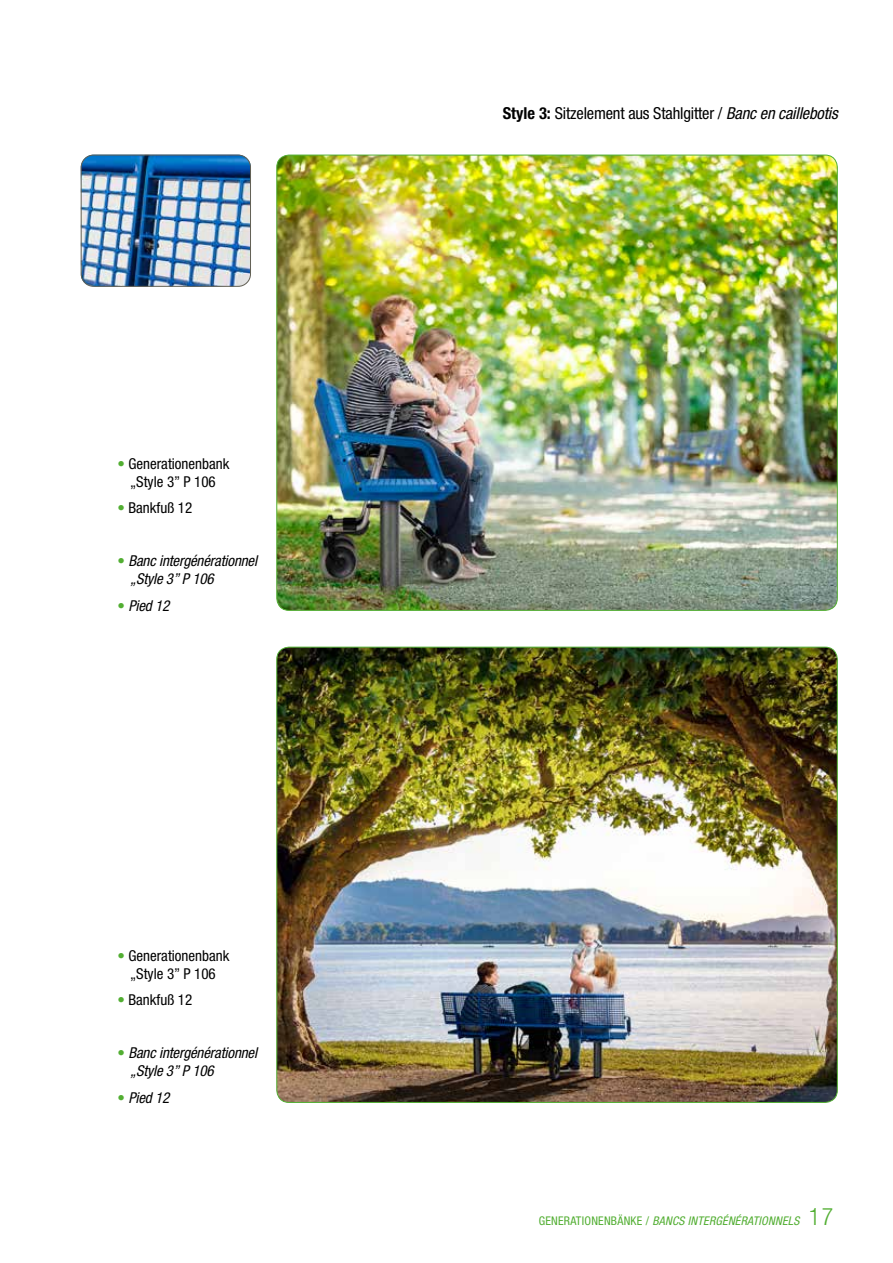
<style>
.page{position:relative;width:893px;height:1263px;background:#fff}
.page>*{position:absolute;margin:0;border:0;box-sizing:border-box;transform-origin:0 0}
.t1{font:condensed 16.5px "Helvetica Neue";letter-spacing:-.01em;color:#000}
.t2{font:italic condensed 15px/18px "Helvetica Neue";letter-spacing:-.01em;color:#000}
.t3{font:condensed 15px/18px "Helvetica Neue";color:#000;text-align:center}
.t4{font:italic condensed 12px "Helvetica Neue";letter-spacing:.02em;color:#52ae32}
.s1{font-weight:700;color:#52ae32}
.s2{font-weight:700;font-style:normal;color:#52ae32}
.s3{font-weight:700}
.s4{font-style:italic}
.s5{font-style:normal}
.s6{font-weight:300;font-style:normal;font-size:24px}
</style>
<div class="page">
<img style="left:277px;top:155px;width:559px;height:454px">
<img style="left:278px;top:647px;width:558px;height:454px">
<img style="left:81px;top:155px;width:170px;height:132px">
<div style="left:81px;top:155px;width:170px;height:132px;border:1px solid #636155;border-radius:12px"></div>
<p class="t3" style="left:117px;top:454px;width:114px"><span class="s1">•</span> Generationenbank „Style 3” P 106</p>
<p class="t3" style="left:117px;top:499px;width:76px"><span class="s1">•</span> Bankfuß 12</p>
<p class="t2" style="left:130px;top:552px;width:129px;text-indent:-13px"><span class="s2">•</span> Banc intergénérationnel „Style 3” P 106</p>
<p class="t2" style="left:117px;top:596px;width:54px"><span class="s2">•</span> Pied 12</p>
<p class="t3" style="left:117px;top:946px;width:114px"><span class="s1">•</span> Generationenbank „Style 3” P 106</p>
<p class="t3" style="left:117px;top:991px;width:76px"><span class="s1">•</span> Bankfuß 12</p>
<p class="t2" style="left:130px;top:1044px;width:129px;text-indent:-13px"><span class="s2">•</span> Banc intergénérationnel „Style 3” P 106</p>
<p class="t2" style="left:117px;top:1088px;width:54px"><span class="s2">•</span> Pied 12</p>
<p class="t1" style="left:503px;top:104px;width:336px"><span class="s3">Style 3:</span> Sitzelement aus Stahlgitter / <span class="s4">Banc en caillebotis</span></p>
<p class="t4" style="left:539px;top:1213px;width:296px"><span class="s5">GENERATIONENBÄNKE /</span> BANCS INTERGÉNÉRATIONNELS <span class="s6">17</span></p>
</div>
